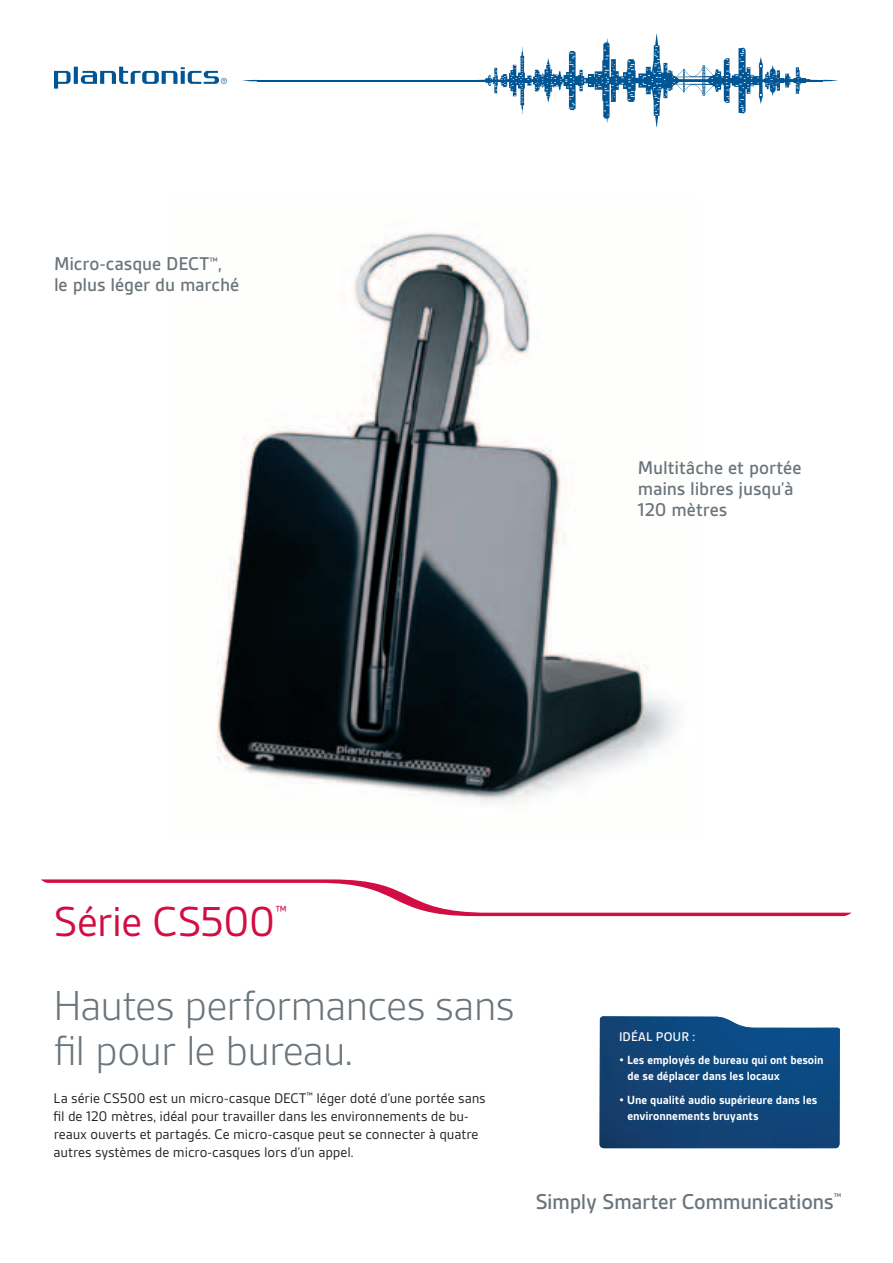
<style>
.page{position:relative;width:893px;height:1263px;background:#fff}
.page>*{position:absolute;margin:0;border:0;box-sizing:border-box;transform-origin:0 0}
.t1{font:300 45px/45px "Gesta";letter-spacing:-.035em;color:#6a747b}
.t2{font:45px "Gesta";letter-spacing:-.025em;color:#d20d44}
.t3{font:500 23.1px "Gesta";letter-spacing:-.02em;color:#6a747b}
.t4{font:500 19.8px/21px "Gesta";letter-spacing:-.01em;color:#6a747b}
.t5{font:15.75px "Gesta";color:#d20d44}
.t6{font:15px/18px "Gesta";letter-spacing:-.01em;color:#231f20}
.t7{font:500 13.5px "Gesta";letter-spacing:.005em;color:#fff}
.t8{font:700 12.75px/16.5px "Gesta";color:#fff}
</style>
<div class="page">
<svg style="left:41px;top:879px;width:810px;height:37px"></svg>
<hr style="left:257px;top:80px;width:270px;height:1px;background:#005595">
<svg style="left:242px;top:80px;width:15px;height:1px"></svg>
<svg style="left:54px;top:67px;width:173px;height:22px"></svg>
<svg style="left:468px;top:34px;width:370px;height:93px"></svg>
<img style="left:216px;top:231px;width:461px;height:572px">
<img style="left:600px;top:1016px;width:240px;height:132px">
<h3 class="t4" style="left:54px;top:253px;width:187px">Micro-casque DECT<sup>™</sup>, le plus léger du marché</h3>
<h3 class="t4" style="left:638px;top:457px;width:165px">Multitâche et portée mains libres jusqu’à<br>120 mètres</h3>
<h1 class="t2" style="left:53px;top:898px;width:224px">Série CS500</h1>
<p class="t5" style="left:275px;top:903px;width:13px">™</p>
<h1 class="t1" style="left:53px;top:984px;width:463px">Hautes performances sans fil pour le bureau.</h1>
<p class="t6" style="left:53px;top:1089px;width:434px">La série CS500 est un micro-casque DECT<sup>™</sup> léger doté d’une portée sans fil de 120 mètres, idéal pour travailler dans les environnements de bu&shy;reaux ouverts et partagés. Ce micro-casque peut se connecter à quatre autres systèmes de micro-casques lors d’un appel.</p>
<p class="t7" style="left:619px;top:1029px;width:78px">Idéal pour :</p>
<p class="t8" style="left:628px;top:1051px;width:198px;text-indent:-9px">• Les employés de bureau qui ont besoin de se déplacer dans les locaux</p>
<p class="t8" style="left:628px;top:1091px;width:191px;text-indent:-9px">• Une qualité audio supérieure dans les environnements bruyants</p>
<h2 class="t3" style="left:535px;top:1189px;width:308px">Simply Smarter Communications<sup>™</sup></h2>
</div>
